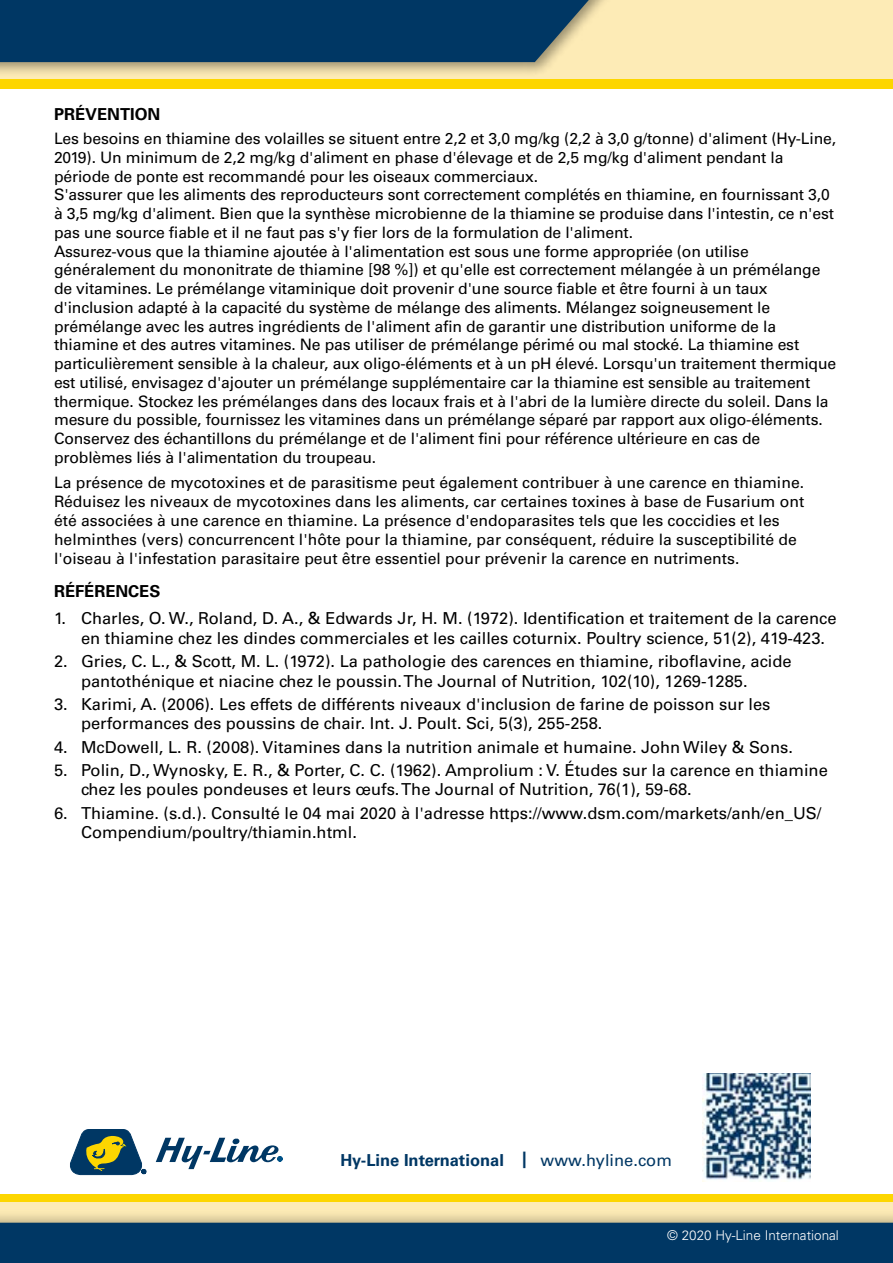
<style>
.page{position:relative;width:893px;height:1263px;background:#fff}
.page>*{position:absolute;margin:0;border:0;box-sizing:border-box;transform-origin:0 0}
.t1{font:16.5px/19.5px "Univers LT Std";color:#000}
.t2{font:700 16.5px "Univers LT Std";color:#003764}
.t3{font:700 16.5px "Univers LT Std";color:#000}
.t4{font:15.75px/18.8px "Univers LT Std";letter-spacing:-.01em;color:#000}
.t5{font:300 13.5px "Univers LT Std";color:#fff}
.s1{font-weight:400}
</style>
<div class="page">
<div style="left:0;top:82px;width:893px;height:7px;background:#fdd600"></div>
<svg style="left:70px;top:1129px;width:76px;height:46px"></svg>
<svg style="left:156px;top:1138px;width:126px;height:31px"></svg>
<div style="left:0;top:1194px;width:893px;height:69px;background:#fdebb6"></div>
<div style="left:0;top:1194px;width:893px;height:8px;background:#fdd600"></div>
<div style="left:0;top:1209px;width:893px;height:54px;background:#000;opacity:.4"></div>
<div style="left:0;top:1223px;width:893px;height:40px;background:#003764"></div>
<div style="left:0;top:0;width:893px;height:84px;background:#fdebb6"></div>
<div style="left:0;top:79px;width:893px;height:8px;background:#fdd600"></div>
<div style="left:0;top:0;width:614px;height:77px;background:#000;opacity:.4"></div>
<svg style="left:0;top:0;width:614px;height:62px;background:#144569"></svg>
<img style="left:702px;top:1073px;width:108px;height:108px">
<p class="t3" style="left:54px;top:104px;width:108px">PRÉVENTION</p>
<p class="t4" style="left:54px;top:129px;width:784px">Les besoins en thiamine des volailles se situent entre 2,2 et 3,0 mg/kg (2,2 à 3,0 g/tonne) d'aliment (Hy-Line, 2019). Un minimum de 2,2 mg/kg d'aliment en phase d'élevage et de 2,5 mg/kg d'aliment pendant la période de ponte est recommandé pour les oiseaux commerciaux.<br>S'assurer que les aliments des reproducteurs sont correctement complétés en thiamine, en fournissant 3,0 à 3,5 mg/kg d'aliment. Bien que la synthèse microbienne de la thiamine se produise dans l'intestin, ce n'est pas une source fiable et il ne faut pas s'y fier lors de la formulation de l'aliment.<br>Assurez-vous que la thiamine ajoutée à l'alimentation est sous une forme appropriée (on utilise généralement du mononitrate de thiamine [98 %]) et qu'elle est correctement mélangée à un prémélange de vitamines. Le prémélange vitaminique doit provenir d'une source fiable et être fourni à un taux d'inclusion adapté à la capacité du système de mélange des aliments. Mélangez soigneusement le prémélange avec les autres ingrédients de l'aliment afin de garantir une distribution uniforme de la thiamine et des autres vitamines. Ne pas utiliser de prémélange périmé ou mal stocké. La thiamine est particulièrement sensible à la chaleur, aux oligo-éléments et à un pH élevé. Lorsqu'un traitement thermique est utilisé, envisagez d'ajouter un prémélange supplémentaire car la thiamine est sensible au traitement thermique. Stockez les prémélanges dans des locaux frais et à l'abri de la lumière directe du soleil. Dans la mesure du possible, fournissez les vitamines dans un prémélange séparé par rapport aux oligo-éléments.<br>Conservez des échantillons du prémélange et de l'aliment fini pour référence ultérieure en cas de problèmes liés à l'alimentation du troupeau.</p>
<p class="t4" style="left:54px;top:473px;width:752px">La présence de mycotoxines et de parasitisme peut également contribuer à une carence en thiamine.<br>Réduisez les niveaux de mycotoxines dans les aliments, car certaines toxines à base de Fusarium ont été associées à une carence en thiamine. La présence d'endoparasites tels que les coccidies et les helminthes (vers) concurrencent l'hôte pour la thiamine, par conséquent, réduire la susceptibilité de l'oiseau à l'infestation parasitaire peut être essentiel pour prévenir la carence en nutriments.</p>
<p class="t3" style="left:54px;top:582px;width:108px">RÉFÉRENCES</p>
<p class="t1" style="left:81px;top:609px;width:757px;text-indent:-27px">1. Charles, O. W., Roland, D. A., &amp; Edwards Jr, H. M. (1972). Identification et traitement de la carence en thiamine chez les dindes commerciales et les cailles coturnix. Poultry science, 51(2), 419-423.</p>
<p class="t1" style="left:81px;top:651px;width:712px;text-indent:-27px">2. Gries, C. L., &amp; Scott, M. L. (1972). La pathologie des carences en thiamine, riboflavine, acide pantothénique et niacine chez le poussin.The Journal of Nutrition, 102(10), 1269-1285.</p>
<p class="t1" style="left:81px;top:694px;width:691px;text-indent:-27px">3. Karimi, A. (2006). Les effets de différents niveaux d'inclusion de farine de poisson sur les performances des poussins de chair. Int. J. Poult. Sci, 5(3), 255-258.</p>
<p class="t1" style="left:54px;top:737px;width:740px">4. McDowell, L. R. (2008). Vitamines dans la nutrition animale et humaine. John Wiley &amp; Sons.</p>
<p class="t1" style="left:81px;top:760px;width:748px;text-indent:-27px">5. Polin, D., Wynosky, E. R., &amp; Porter, C. C. (1962). Amprolium : V. Études sur la carence en thiamine chez les poules pondeuses et leurs œufs.The Journal of Nutrition, 76(1), 59-68.</p>
<p class="t1" style="left:81px;top:803px;width:742px;text-indent:-27px">6. Thiamine. (s.d.). Consulté le 04 mai 2020 à l'adresse https://www.dsm.com/markets/anh/en_US/<br>Compendium/poultry/thiamin.html.</p>
<p class="t2" style="left:340px;top:1150px;width:333px">Hy-Line International | <span class="s1">www.hyline.com</span></p>
<p class="t5" style="left:667px;top:1227px;width:173px">© 2020 Hy-Line International</p>
<p class="t5" style="left:666px;top:1233px;width:173px">© 2020 Hy-Line International</p>
</div>
